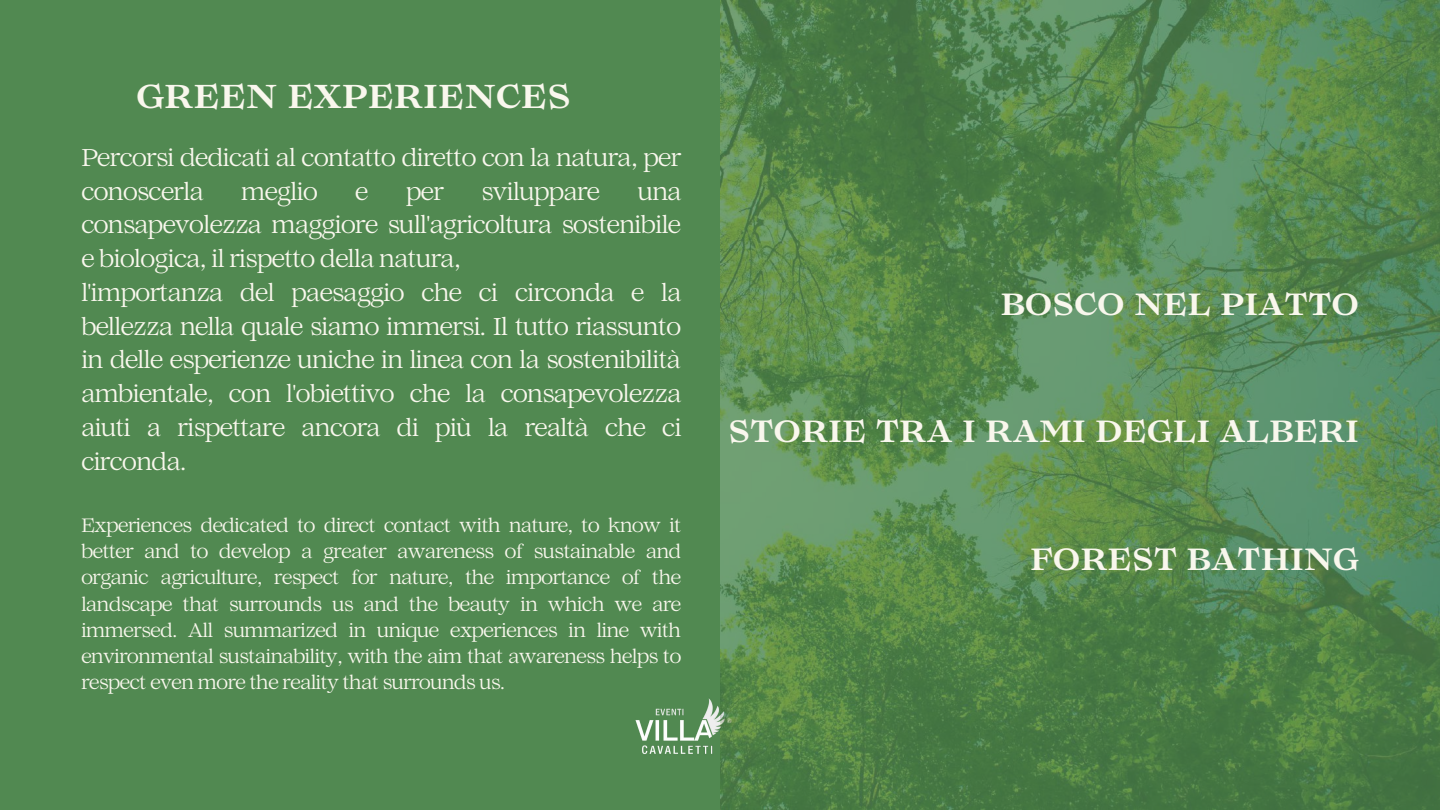
<style>
.page{position:relative;width:1440px;height:810px;background:#518951}
.page>*{position:absolute;margin:0;border:0;box-sizing:border-box;transform-origin:0 0}
.t1{font:700 33px "Lovelace Text";color:#f9f7ed}
.t2{font:700 30.6px "Lovelace Text";color:#f9f7ed}
.t3{font:24.2px/33.8px "Lovelace Text";letter-spacing:-.05em;color:#f9f7ed}
.t4{font:19.2px/26.2px "Lovelace Text";letter-spacing:-.05em;color:#f9f7ed;text-align:justify}
</style>
<div class="page">
<img style="left:635px;top:698px;width:85px;height:56px">
<img style="left:720px;top:0;width:720px;height:810px">
<h1 class="t1" style="left:136px;top:84px;width:436px">GREEN EXPERIENCES</h1>
<p class="t3" style="left:81px;top:143px;width:602px">Percorsi dedicati al contatto diretto con la natura, per conoscerla</p>
<p class="t3" style="left:241px;top:177px;width:79px">meglio</p>
<p class="t3" style="left:355px;top:177px;width:15px">e</p>
<p class="t3" style="left:406px;top:177px;width:40px">per</p>
<p class="t3" style="left:481px;top:177px;width:121px">sviluppare</p>
<p class="t3" style="left:81px;top:177px;width:602px;text-indent:556px">una consapevolezza maggiore sull'agricoltura sostenibile e biologica, il rispetto della natura,<br>l'importanza del paesaggio che ci circonda e la bellezza nella quale siamo immersi. Il tutto riassunto in delle esperienze uniche in linea con la sostenibilità ambientale, con l'obiettivo che la consapevolezza aiuti a rispettare ancora di più la realtà che ci circonda.</p>
<p class="t4" style="left:81px;top:514px;width:602px">Experiences dedicated to direct contact with nature, to know it better and to develop a greater awareness of sustainable and organic agriculture, respect for nature, the importance of the landscape that surrounds us and the beauty in which we are immersed. All summarized in unique experiences in line with environmental sustainability, with the aim that awareness helps to respect even more the reality that surrounds us.</p>
<p class="t2" style="left:1000px;top:292px;width:360px">BOSCO NEL PIATTO</p>
<p class="t2" style="left:728px;top:420px;width:632px">STORIE TRA I RAMI DEGLI ALBERI</p>
<p class="t2" style="left:1030px;top:548px;width:330px">FOREST BATHING</p>
</div>
